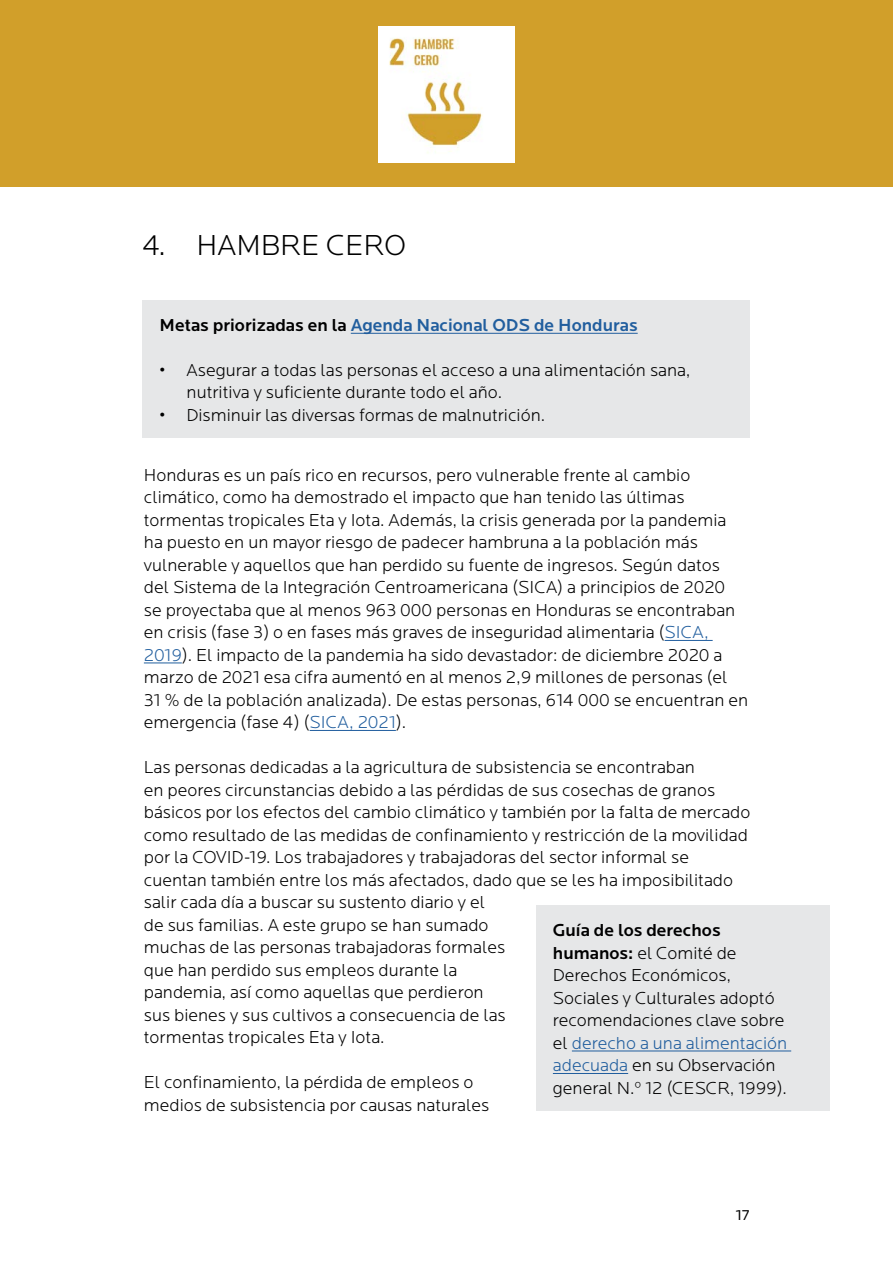
<style>
.page{position:relative;width:893px;height:1263px;background:#fff}
.page>*{position:absolute;margin:0;border:0;box-sizing:border-box;transform-origin:0 0}
.Locator_H1{font:300 30px "Locator";color:#000}
.t1{font:300 18px/22.5px "Locator";color:#000}
.Box_Honduras{font:500 18px "Locator";color:#215e9e}
.t2{font:15px "Locator";color:#000}
.s1{color:#000}
.s2{color:#215e9e}
.s3{font-weight:500}
</style>
<div class="page">
<div style="left:0;top:0;width:893px;height:186px;background:#d19f2a"></div>
<hr style="left:665px;top:640px;width:48px;height:1px;background:#215e9e">
<hr style="left:144px;top:663px;width:38px;height:1px;background:#215e9e">
<hr style="left:310px;top:730px;width:86px;height:1px;background:#215e9e">
<div style="left:143px;top:300px;width:607px;height:138px;background:#e6e7e8"></div>
<hr style="left:351px;top:333px;width:287px;height:1px;background:#215e9e">
<div style="left:536px;top:905px;width:293px;height:205px;background:#e6e7e8"></div>
<hr style="left:572px;top:1051px;width:219px;height:1px;background:#215e9e">
<hr style="left:553px;top:1073px;width:75px;height:1px;background:#215e9e">
<img style="left:379px;top:26px;width:135px;height:136px">
<h1 class="Locator_H1" style="left:143px;top:230px;width:265px">4. HAMBRE CERO</h1>
<p class="Box_Honduras" style="left:160px;top:315px;width:480px"><span class="s1">Metas priorizadas en la</span> Agenda Nacional ODS de Honduras</p>
<p class="t1" style="left:187px;top:359px;width:505px;text-indent:-27px">• Asegurar a todas las personas el acceso a una alimentación sana, nutritiva y suficiente durante todo el año.</p>
<p class="t1" style="left:160px;top:404px;width:387px">• Disminuir las diversas formas de malnutrición.</p>
<p class="t1" style="left:144px;top:464px;width:606px">Honduras es un país rico en recursos, pero vulnerable frente al cambio climático, como ha demostrado el impacto que han tenido las últimas tormentas tropicales Eta y Iota. Además, la crisis generada por la pandemia ha puesto en un mayor riesgo de padecer hambruna a la población más vulnerable y aquellos que han perdido su fuente de ingresos. Según datos del Sistema de la Integración Centroamericana (SICA) a principios de 2020<br>se proyectaba que al menos 963 000 personas en Honduras se encontraban en crisis (fase 3) o en fases más graves de inseguridad alimentaria (<span class="s2">SICA, 2019</span>). El impacto de la pandemia ha sido devastador: de diciembre 2020 a marzo de 2021 esa cifra aumentó en al menos 2,9 millones de personas (el 31 % de la población analizada). De estas personas, 614 000 se encuentran en emergencia (fase 4) (<span class="s2">SICA, 2021</span>).</p>
<p class="t1" style="left:144px;top:756px;width:608px">Las personas dedicadas a la agricultura de subsistencia se encontraban<br>en peores circunstancias debido a las pérdidas de sus cosechas de granos básicos por los efectos del cambio climático y también por la falta de mercado como resultado de las medidas de confinamiento y restricción de la movilidad por la COVID-19. Los trabajadores y trabajadoras del sector informal se cuentan también entre los más afectados, dado que se les ha imposibilitado salir cada día a buscar su sustento diario y el<br>de sus familias. A este grupo se han sumado<br>muchas de las personas trabajadoras formales<br>que han perdido sus empleos durante la<br>pandemia, así como aquellas que perdieron<br>sus bienes y sus cultivos a consecuencia de las<br>tormentas tropicales Eta y Iota.</p>
<p class="t1" style="left:144px;top:1071px;width:347px">El confinamiento, la pérdida de empleos o medios de subsistencia por causas naturales</p>
<p class="t1" style="left:553px;top:919px;width:236px"><span class="s3">Guía de los derechos humanos:</span> el Comité de<br>Derechos Económicos,<br>Sociales y Culturales adoptó recomendaciones clave sobre el <span class="s2">derecho a una alimentación adecuada</span> en su Observación general N.º 12 (CESCR, 1999).</p>
<p class="t2" style="left:736px;top:1207px;width:15px">17</p>
</div>
